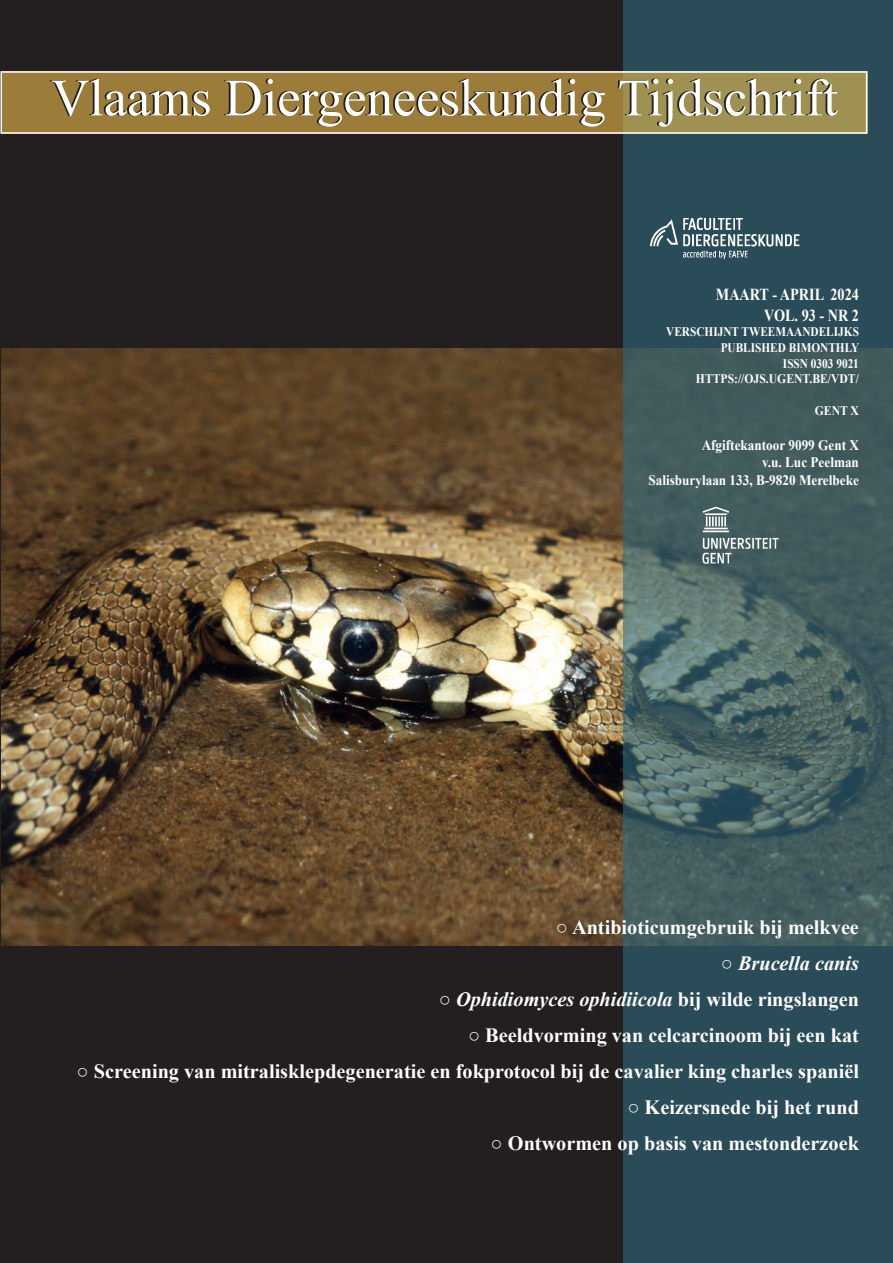
<style>
.page{position:relative;width:893px;height:1263px;background:#231f20}
.page>*{position:absolute;margin:0;border:0;box-sizing:border-box;transform-origin:0 0}
.t1{font:52.5px "Times New Roman";color:#fff}
.t2{font:700 20.25px "Times New Roman";color:#fff}
.t3{font:italic 700 20.25px "Times New Roman";color:#fff}
.t4{font:700 16.8px "Times New Roman";color:#fff;scale:.85 1}
.t5{font:700 14.55px "Times New Roman";color:#fff;scale:.91 1}
.t6{font:700 13.05px "Times New Roman";color:#fff;scale:.86 1}
.t7{font:700 13.05px "Times New Roman";color:#fff;scale:.89 1}
.s1{font-style:normal}
</style>
<div class="page">
<img style="left:1px;top:349px;width:622px;height:596px">
<svg style="left:623px;top:0;width:270px;height:1263px;background:#38565d"></svg>
<img style="left:641px;top:191px;width:167px;height:82px">
<img style="left:680px;top:495px;width:123px;height:86px">
<div style="left:1px;top:71px;width:866px;height:63px;background:linear-gradient(to right,#9a7530,#9e8f4f)"></div>
<div style="left:0;top:71px;width:867px;height:63px;border:2px solid #fff"></div>
<p class="t1" style="left:51px;top:63px;width:788px">Vlaams Diergeneeskundig Tijdschrift</p>
<p class="t4" style="left:716px;top:283px;width:170px">MAART - APRIL 2024</p>
<p class="t4" style="left:764px;top:303px;width:113px">VOL. 93 - NR 2</p>
<p class="t6" style="left:666px;top:323px;width:226px">VERSCHIJNT TWEEMAANDELIJKS</p>
<p class="t6" style="left:721px;top:339px;width:163px">PUBLISHED BIMONTHLY</p>
<p class="t6" style="left:783px;top:354px;width:90px">ISSN 0303 9021</p>
<p class="t7" style="left:696px;top:370px;width:185px">HTTPS://OJS.UGENT.BE/VDT/</p>
<p class="t7" style="left:815px;top:401px;width:51px">GENT X</p>
<p class="t5" style="left:702px;top:435px;width:174px">Afgiftekantoor 9099 Gent X</p>
<p class="t5" style="left:762px;top:452px;width:108px">v.u. Luc Peelman</p>
<p class="t5" style="left:648px;top:470px;width:233px">Salisburylaan 133, B-9820 Merelbeke</p>
<p class="t2" style="left:556px;top:913px;width:305px">○ Antibioticumgebruik bij melkvee</p>
<p class="t3" style="left:721px;top:949px;width:140px"><span class="s1">○</span> Brucella canis</p>
<p class="t3" style="left:439px;top:985px;width:422px"><span class="s1">○</span> Ophidiomyces ophidiicola <span class="s1">bij wilde ringslangen</span></p>
<p class="t2" style="left:468px;top:1021px;width:392px">○ Beeldvorming van celcarcinoom bij een kat</p>
<p class="t2" style="left:77px;top:1057px;width:784px">○ Screening van mitralisklepdegeneratie en fokprotocol bij de cavalier king charles spaniël</p>
<p class="t2" style="left:627px;top:1093px;width:233px">○ Keizersnede bij het rund</p>
<p class="t2" style="left:491px;top:1129px;width:370px">○ Ontwormen op basis van mestonderzoek</p>
</div>
